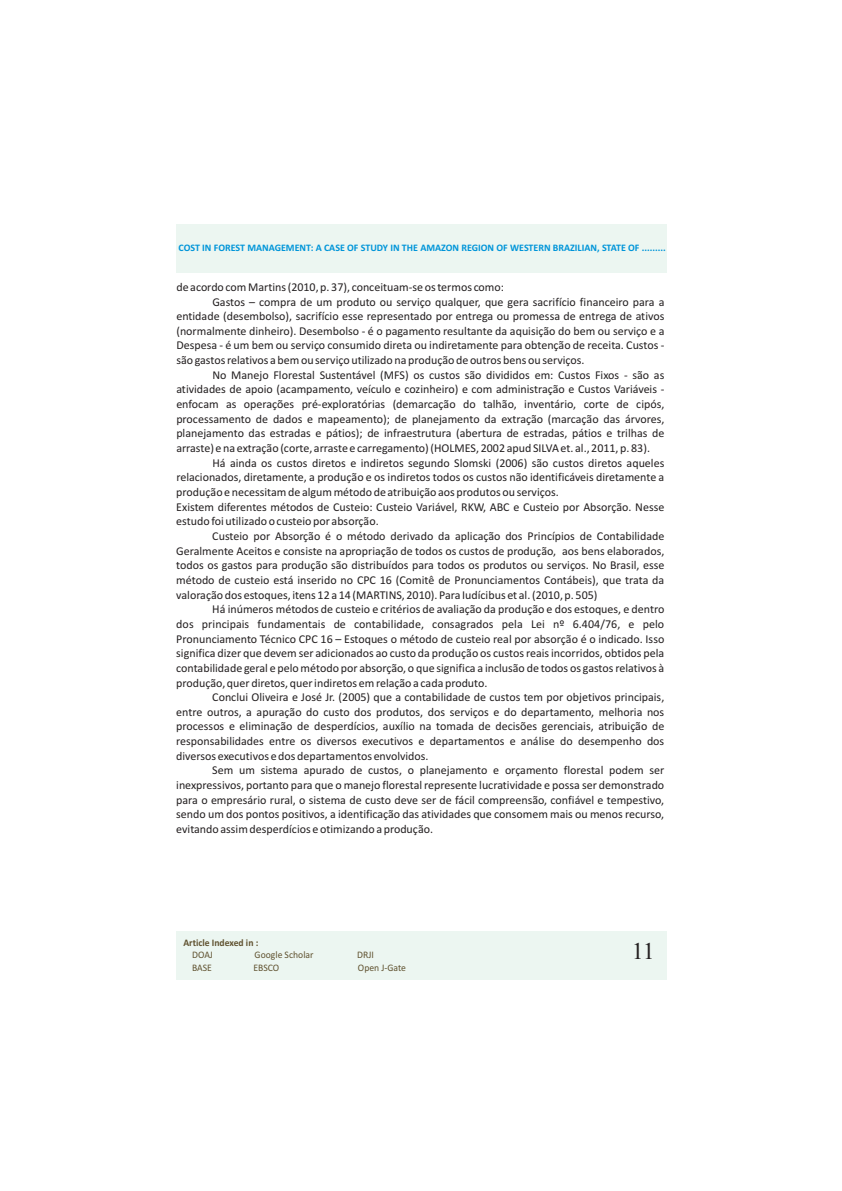
<style>
.page{position:relative;width:842px;height:1191px;background:#fff}
.page>*{position:absolute;margin:0;border:0;box-sizing:border-box;transform-origin:0 0}
.t1{font:24px "Times New Roman";color:#231f20}
.t2{font:12px "Calibri";color:#231f20}
.t3{font:700 10px "Calibri";color:#0095d9}
.t4{font:10px "Calibri";color:#605230}
.t5{font:700 10px "Calibri";color:#605230}
</style>
<div class="page">
<div style="left:176px;top:931px;width:491px;height:48px;background:#ecf6f1"></div>
<div style="left:176px;top:224px;width:491px;height:48px;background:#ecf6f1"></div>
<p class="t3" style="left:178px;top:244px;width:489px">COST IN FOREST MANAGEMENT: A CASE OF STUDY IN THE AMAZON REGION OF WESTERN BRAZILIAN, STATE OF .........</p>
<p class="t2" style="left:176px;top:282px;width:329px">de acordo com Martins (2010, p. 37), conceituam-se os termos como:</p>
<p class="t2" style="left:212px;top:296px;width:453px">Gastos – compra de um produto ou serviço qualquer, que gera sacrifício financeiro para a</p>
<p class="t2" style="left:176px;top:311px;width:489px">entidade (desembolso), sacrifício esse representado por entrega ou promessa de entrega de ativos</p>
<p class="t2" style="left:176px;top:326px;width:489px">(normalmente dinheiro). Desembolso - é o pagamento resultante da aquisição do bem ou serviço e a</p>
<p class="t2" style="left:176px;top:340px;width:489px">Despesa - é um bem ou serviço consumido direta ou indiretamente para obtenção de receita. Custos -</p>
<p class="t2" style="left:176px;top:355px;width:410px">são gastos relativos a bem ou serviço utilizado na produção de outros bens ou serviços.</p>
<p class="t2" style="left:212px;top:370px;width:453px">No Manejo Florestal Sustentável (MFS) os custos são divididos em: Custos Fixos - são as</p>
<p class="t2" style="left:176px;top:384px;width:489px">atividades de apoio (acampamento, veículo e cozinheiro) e com administração e Custos Variáveis -</p>
<p class="t2" style="left:176px;top:399px;width:489px">enfocam as operações pré-exploratórias (demarcação do talhão, inventário, corte de cipós,</p>
<p class="t2" style="left:176px;top:414px;width:490px">processamento de dados e mapeamento); de planejamento da extração (marcação das árvores,</p>
<p class="t2" style="left:176px;top:428px;width:489px">planejamento das estradas e pátios); de infraestrutura (abertura de estradas, pátios e trilhas de</p>
<p class="t2" style="left:176px;top:443px;width:475px">arraste) e na extração (corte, arraste e carregamento) (HOLMES, 2002 apud SILVA et. al., 2011, p. 83).</p>
<p class="t2" style="left:212px;top:458px;width:454px">Há ainda os custos diretos e indiretos segundo Slomski (2006) são custos diretos aqueles</p>
<p class="t2" style="left:176px;top:472px;width:489px">relacionados, diretamente, a produção e os indiretos todos os custos não identificáveis diretamente a</p>
<p class="t2" style="left:176px;top:487px;width:384px">produção e necessitam de algum método de atribuição aos produtos ou serviços.</p>
<p class="t2" style="left:176px;top:501px;width:490px">Existem diferentes métodos de Custeio: Custeio Variável, RKW, ABC e Custeio por Absorção. Nesse</p>
<p class="t2" style="left:176px;top:516px;width:204px">estudo foi utilizado o custeio por absorção.</p>
<p class="t2" style="left:212px;top:531px;width:454px">Custeio por Absorção é o método derivado da aplicação dos Princípios de Contabilidade</p>
<p class="t2" style="left:176px;top:545px;width:489px">Geralmente Aceitos e consiste na apropriação de todos os custos de produção, aos bens elaborados,</p>
<p class="t2" style="left:176px;top:560px;width:490px">todos os gastos para produção são distribuídos para todos os produtos ou serviços. No Brasil, esse</p>
<p class="t2" style="left:176px;top:575px;width:489px">método de custeio está inserido no CPC 16 (Comitê de Pronunciamentos Contábeis), que trata da</p>
<p class="t2" style="left:176px;top:589px;width:423px">valoração dos estoques, itens 12 a 14 (MARTINS, 2010). Para Iudícibus et al. (2010, p. 505)</p>
<p class="t2" style="left:212px;top:604px;width:453px">Há inúmeros métodos de custeio e critérios de avaliação da produção e dos estoques, e dentro</p>
<p class="t2" style="left:176px;top:619px;width:489px">dos principais fundamentais de contabilidade, consagrados pela Lei nº 6.404/76, e pelo</p>
<p class="t2" style="left:176px;top:633px;width:490px">Pronunciamento Técnico CPC 16 – Estoques o método de custeio real por absorção é o indicado. Isso</p>
<p class="t2" style="left:176px;top:648px;width:490px">significa dizer que devem ser adicionados ao custo da produção os custos reais incorridos, obtidos pela</p>
<p class="t2" style="left:176px;top:663px;width:489px">contabilidade geral e pelo método por absorção, o que significa a inclusão de todos os gastos relativos à</p>
<p class="t2" style="left:176px;top:677px;width:313px">produção, quer diretos, quer indiretos em relação a cada produto.</p>
<p class="t2" style="left:212px;top:692px;width:454px">Conclui Oliveira e José Jr. (2005) que a contabilidade de custos tem por objetivos principais,</p>
<p class="t2" style="left:176px;top:707px;width:489px">entre outros, a apuração do custo dos produtos, dos serviços e do departamento, melhoria nos</p>
<p class="t2" style="left:176px;top:721px;width:489px">processos e eliminação de desperdícios, auxílio na tomada de decisões gerenciais, atribuição de</p>
<p class="t2" style="left:176px;top:736px;width:489px">responsabilidades entre os diversos executivos e departamentos e análise do desempenho dos</p>
<p class="t2" style="left:176px;top:750px;width:254px">diversos executivos e dos departamentos envolvidos.</p>
<p class="t2" style="left:212px;top:765px;width:454px">Sem um sistema apurado de custos, o planejamento e orçamento florestal podem ser</p>
<p class="t2" style="left:176px;top:780px;width:489px">inexpressivos, portanto para que o manejo florestal represente lucratividade e possa ser demonstrado</p>
<p class="t2" style="left:176px;top:794px;width:489px">para o empresário rural, o sistema de custo deve ser de fácil compreensão, confiável e tempestivo,</p>
<p class="t2" style="left:176px;top:809px;width:489px">sendo um dos pontos positivos, a identificação das atividades que consomem mais ou menos recurso,</p>
<p class="t2" style="left:176px;top:824px;width:258px">evitando assim desperdícios e otimizando a produção.</p>
<p class="t5" style="left:183px;top:938px;width:76px">Article Indexed in :</p>
<p class="t4" style="left:192px;top:951px;width:22px">DOAJ</p>
<p class="t4" style="left:255px;top:951px;width:60px">Google Scholar</p>
<p class="t4" style="left:357px;top:951px;width:18px">DRJI</p>
<p class="t4" style="left:192px;top:963px;width:21px">BASE</p>
<p class="t4" style="left:253px;top:963px;width:27px">EBSCO</p>
<p class="t4" style="left:358px;top:963px;width:50px">Open J-Gate</p>
<h1 class="t1" style="left:632px;top:942px;width:25px">11</h1>
</div>
